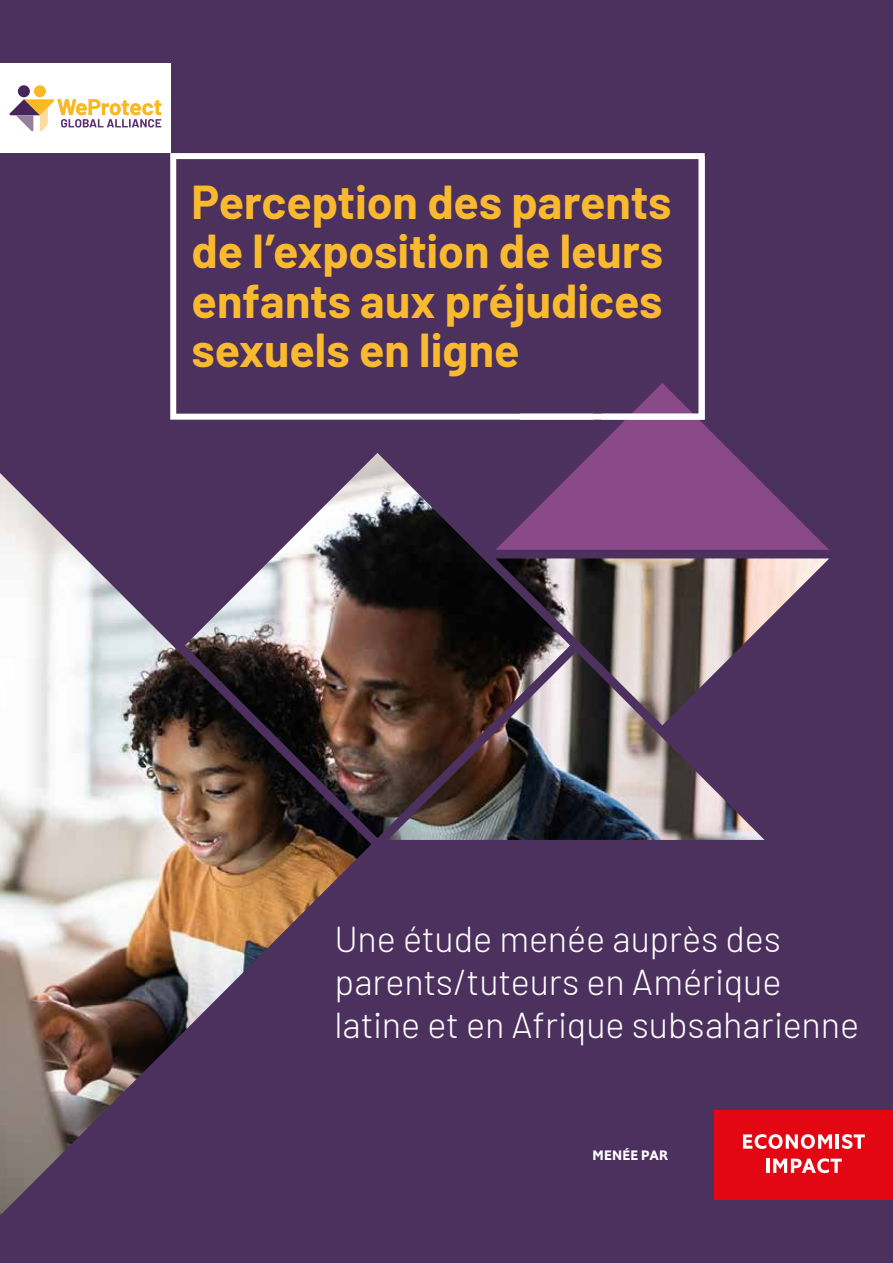
<style>
.page{position:relative;width:893px;height:1263px;background:#4c305e}
.page>*{position:absolute;margin:0;border:0;box-sizing:border-box;transform-origin:0 0}
.t1{font:700 46.5px/49.5px "Barlow";color:#faba2f}
.t2{font:300 36px/43.2px "Barlow";letter-spacing:-.005em;color:#fff}
.t3{font:13.5px "Econ Sans Bol";letter-spacing:.02em;color:#fff}
</style>
<div class="page">
<svg style="left:592px;top:423px;width:140px;height:30px;fill:#8a4988"></svg>
<div style="left:715px;top:1110px;width:178px;height:89px;background:#e30613"></div>
<svg style="left:829px;top:1134px;width:3px;height:15px"></svg>
<hr style="left:836px;top:1134px;width:3px;height:15px;background:#fff">
<svg style="left:842px;top:1134px;width:23px;height:15px"></svg>
<svg style="left:830px;top:1158px;width:12px;height:15px"></svg>
<div style="left:0;top:64px;width:171px;height:89px;background:#fff"></div>
<div style="left:34px;top:85px;width:12px;height:12px;background:#fab924;border-radius:50%"></div>
<div style="left:18px;top:85px;width:12px;height:12px;background:#47245a;border-radius:50%"></div>
<svg style="left:10px;top:99px;width:151px;height:32px"></svg>
<svg style="left:170px;top:153px;width:344px;height:267px"></svg>
<svg style="left:514px;top:153px;width:191px;height:270px"></svg>
<img style="left:0;top:453px;width:829px;height:762px">
<p class="t1" style="left:192px;top:174px;width:481px">Perception des parents de l’exposition de leurs enfants aux préjudices sexuels en ligne</p>
<p class="t2" style="left:334px;top:914px;width:526px">Une étude menée auprès des parents/tuteurs en Amérique latine et en Afrique subsaharienne</p>
<p class="t3" style="left:592px;top:1146px;width:77px">MENÉE PAR</p>
</div>
